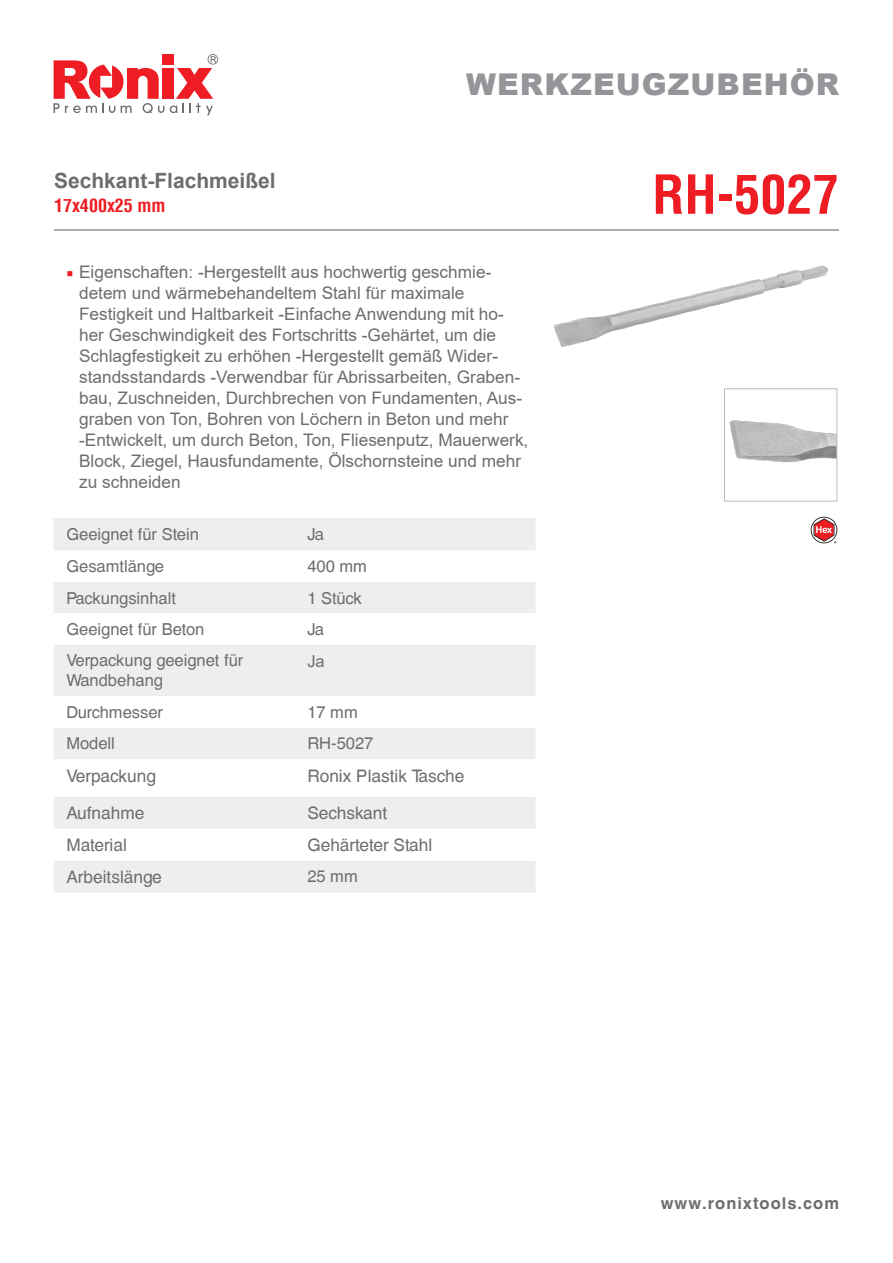
<style>
.page{position:relative;width:893px;height:1263px;background:#fff}
.page>*{position:absolute;margin:0;border:0;box-sizing:border-box;transform-origin:0 0}
.t1{font:700 condensed 52.5px "Helvetica LT";color:#ee1d23}
.t2{font:900 30px "Arial";letter-spacing:.035em;color:#939598}
.t3{font:700 21px "Arial";color:#6c6d70}
.t4{font:700 condensed 18px "Helvetica LT";color:#ee1d23}
.t5{font:17.25px/21px "Arial";color:#6c6d70}
.t6{font:17.25px "Helvetica CE";color:#6c6d70}
.t7{font:16.5px/19.8px "Helvetica CE";color:#6c6d70}
.t8{font:700 16.5px "Helvetica CE";letter-spacing:.06em;color:#6c6d70}
.t9{font:16.5px "Arial";color:#6c6d70}
.s1{font-family:"Minion Pro";color:#ee1d23}
</style>
<div class="page">
<svg style="left:170px;top:54px;width:48px;height:61px"></svg>
<div style="left:162px;top:68px;width:11px;height:31px;background:#ee1d23"></div>
<svg style="left:54px;top:60px;width:110px;height:53px"></svg>
<div style="left:162px;top:54px;width:11px;height:11px;background:#ee1d23"></div>
<div style="left:54px;top:518px;width:482px;height:375px;background:#eeeeef"></div>
<svg style="left:54px;top:551px;width:482px;height:310px"></svg>
<hr style="left:54px;top:229px;width:785px;height:2px;background:#6c6d70">
<img style="left:554px;top:265px;width:274px;height:82px">
<img style="left:729px;top:420px;width:106px;height:43px">
<div style="left:724px;top:388px;width:113px;height:114px;border:1px solid #bcbdc0"></div>
<svg style="left:811px;top:517px;width:26px;height:26px"></svg>
<p class="t3" style="left:54px;top:166px;width:223px">Sechkant-Flachmeißel</p>
<p class="t4" style="left:54px;top:194px;width:113px">17x400x25 mm</p>
<p class="t2" style="left:466px;top:63px;width:374px">WERKZEUGZUBEHÖR</p>
<p class="t1" style="left:652px;top:162px;width:188px">RH-5027</p>
<p class="t5" style="left:79px;top:262px;width:451px;text-indent:-13px"><span class="s1">■</span> Eigenschaften: -Hergestellt aus hochwertig geschmie&shy;detem und wärmebehandeltem Stahl für maximale Festigkeit und Haltbarkeit -Einfache Anwendung mit ho&shy;her Geschwindigkeit des Fortschritts -Gehärtet, um die Schlagfestigkeit zu erhöhen -Hergestellt gemäß Wider&shy;standsstandards -Verwendbar für Abrissarbeiten, Graben&shy;bau, Zuschneiden, Durchbrechen von Fundamenten, Aus&shy;graben von Ton, Bohren von Löchern in Beton und mehr -Entwickelt, um durch Beton, Ton, Fliesenputz, Mauerwerk, Block, Ziegel, Hausfundamente, Ölschornsteine und mehr zu schneiden</p>
<p class="t7" style="left:66px;top:524px;width:134px">Geeignet für Stein</p>
<p class="t7" style="left:307px;top:524px;width:18px">Ja</p>
<p class="t7" style="left:66px;top:557px;width:99px">Gesamtlänge</p>
<p class="t7" style="left:307px;top:557px;width:61px">400 mm</p>
<p class="t7" style="left:66px;top:588px;width:111px">Packungsinhalt</p>
<p class="t7" style="left:307px;top:588px;width:56px">1 Stück</p>
<p class="t7" style="left:66px;top:619px;width:140px">Geeignet für Beton</p>
<p class="t7" style="left:307px;top:619px;width:18px">Ja</p>
<p class="t7" style="left:66px;top:651px;width:179px">Verpackung geeignet für<br>Wandbehang</p>
<p class="t9" style="left:307px;top:649px;width:19px">Ja</p>
<p class="t7" style="left:66px;top:702px;width:98px">Durchmesser</p>
<p class="t7" style="left:307px;top:702px;width:52px">17 mm</p>
<p class="t7" style="left:66px;top:733px;width:50px">Modell</p>
<p class="t7" style="left:307px;top:733px;width:68px">RH-5027</p>
<p class="t6" style="left:66px;top:765px;width:91px">Verpackung</p>
<p class="t6" style="left:307px;top:765px;width:159px">Ronix Plastik Tasche</p>
<p class="t6" style="left:66px;top:803px;width:80px">Aufnahme</p>
<p class="t6" style="left:307px;top:803px;width:81px">Sechskant</p>
<p class="t6" style="left:66px;top:835px;width:62px">Material</p>
<p class="t6" style="left:307px;top:835px;width:126px">Gehärteter Stahl</p>
<p class="t6" style="left:66px;top:867px;width:97px">Arbeitslänge</p>
<p class="t7" style="left:307px;top:867px;width:52px">25 mm</p>
<p class="t8" style="left:661px;top:1193px;width:180px">www.ronixtools.com</p>
</div>
